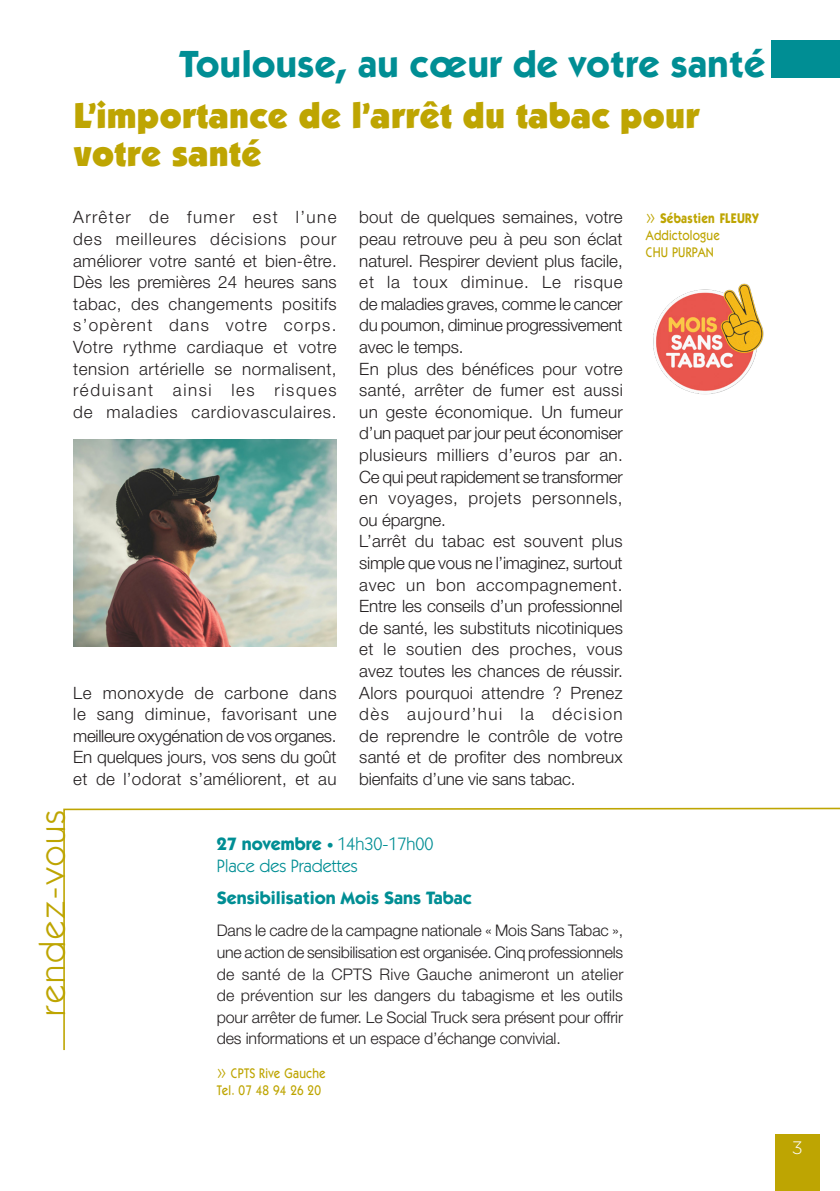
<style>
.page{position:relative;width:840px;height:1191px;background:#fff}
.page>*{position:absolute;margin:0;border:0;box-sizing:border-box;transform-origin:0 0}
.t1{font:700 38px "ITC Kabel Std";letter-spacing:.01em;color:#008e94}
.titre{font:900 36px/38px "ITC Kabel Std";letter-spacing:.01em;color:#bea502}
.t2{font:36px "ITC Kabel Std";letter-spacing:.06em;color:#bea502}
.RV_date{font:18px/21.6px "ITC Kabel Std";color:#008e94}
.RV_titre{font:700 18px "ITC Kabel Std";color:#008e94}
.t3{font:300 18px "Gotham";color:#fff}
.txt_courant{font:300 17px/21.6px "Helvetica Neue LT Std";letter-spacing:-.01em;color:#231f20;text-align:justify}
.RV_txt_courant{font:300 16px/21.6px "Helvetica Neue LT Std";letter-spacing:-.01em;color:#231f20;text-align:justify}
.t4{font:500 14px/16.8px "ITC Kabel Std";letter-spacing:.02em;color:#bea502;scale:.85 1}
.s1{font-weight:700}
.s2{font-weight:700;font-size:14px}
.s3{font-family:"Gotham";font-weight:300;font-size:22px}
</style>
<div class="page">
<div style="left:774px;top:1134px;width:45px;height:57px;background:#bea502"></div>
<div style="left:770px;top:40px;width:69px;height:37px;background:#008e94"></div>
<img style="left:73px;top:439px;width:263px;height:208px">
<img style="left:653px;top:283px;width:111px;height:112px">
<svg style="left:63px;top:807px;width:776px;height:244px"></svg>
<p class="t1" style="left:179px;top:41px;width:587px">Toulouse, au cœur de votre santé</p>
<p class="titre" style="left:74px;top:96px;width:627px">L’importance de l’arrêt du tabac pour votre santé</p>
<p class="txt_courant" style="left:73px;top:206px;width:265px">Arrêter de fumer est l’une des meilleures décisions pour améliorer votre santé et bien-être.<br>Dès les premières 24 heures sans tabac, des changements positifs s’opèrent dans votre corps.<br>Votre rythme cardiaque et votre tension artérielle se normalisent, réduisant ainsi les risques de maladies cardiovasculaires.</p>
<p class="txt_courant" style="left:73px;top:681px;width:265px">Le monoxyde de carbone dans le sang diminue, favorisant une meilleure oxygénation de vos organes.</p>
<p class="txt_courant" style="left:73px;top:746px;width:265px">En quelques jours, vos sens du goût et de l’odorat s’améliorent, et au</p>
<p class="txt_courant" style="left:359px;top:206px;width:265px">bout de quelques semaines, votre peau retrouve peu à peu son éclat naturel. Respirer devient plus facile, et la toux diminue. Le risque de maladies graves, comme le cancer du poumon, diminue progressivement avec le temps.</p>
<p class="txt_courant" style="left:359px;top:357px;width:265px">En plus des bénéfices pour votre santé, arrêter de fumer est aussi un geste économique. Un fumeur d’un paquet par jour peut économiser plusieurs milliers d’euros par an.<br>Ce qui peut rapidement se transformer en voyages, projets personnels, ou épargne.</p>
<p class="txt_courant" style="left:359px;top:530px;width:265px">L’arrêt du tabac est souvent plus simple que vous ne l’imaginez, surtout avec un bon accompagnement.<br>Entre les conseils d’un professionnel de santé, les substituts nicotiniques et le soutien des proches, vous avez toutes les chances de réussir.<br>Alors pourquoi attendre ? Prenez dès aujourd’hui la décision de reprendre le contrôle de votre santé et de profiter des nombreux bienfaits d’une vie sans tabac.</p>
<p class="t2" style="left:31px;top:1015px;width:207px;rotate:-90deg">rendez-vous</p>
<p class="RV_date" style="left:217px;top:833px;width:218px"><span class="s1">27 novembre</span> <span class="s2">•</span> 14h30-17h00<br>Place des Pradettes</p>
<p class="RV_titre" style="left:217px;top:887px;width:256px">Sensibilisation Mois Sans Tabac</p>
<p class="RV_txt_courant" style="left:217px;top:919px;width:408px">Dans le cadre de la campagne nationale « Mois Sans Tabac », une action de sensibilisation est organisée. Cinq professionnels de santé de la CPTS Rive Gauche animeront un atelier de prévention sur les dangers du tabagisme et les outils pour arrêter de fumer. Le Social Truck sera présent pour offrir des informations et un espace d’échange convivial.</p>
<p class="t4" style="left:217px;top:1065px;width:130px"><span class="s3">»</span> CPTS Rive Gauche<br>Tel. 07 48 94 26 20</p>
<p class="t4" style="left:645px;top:210px;width:134px"><span class="s3">»</span> <span class="s1">Sébastien FLEURY<br></span>Addictologue<br>CHU PURPAN</p>
<p class="t3" style="left:791px;top:1136px;width:12px">3</p>
</div>
